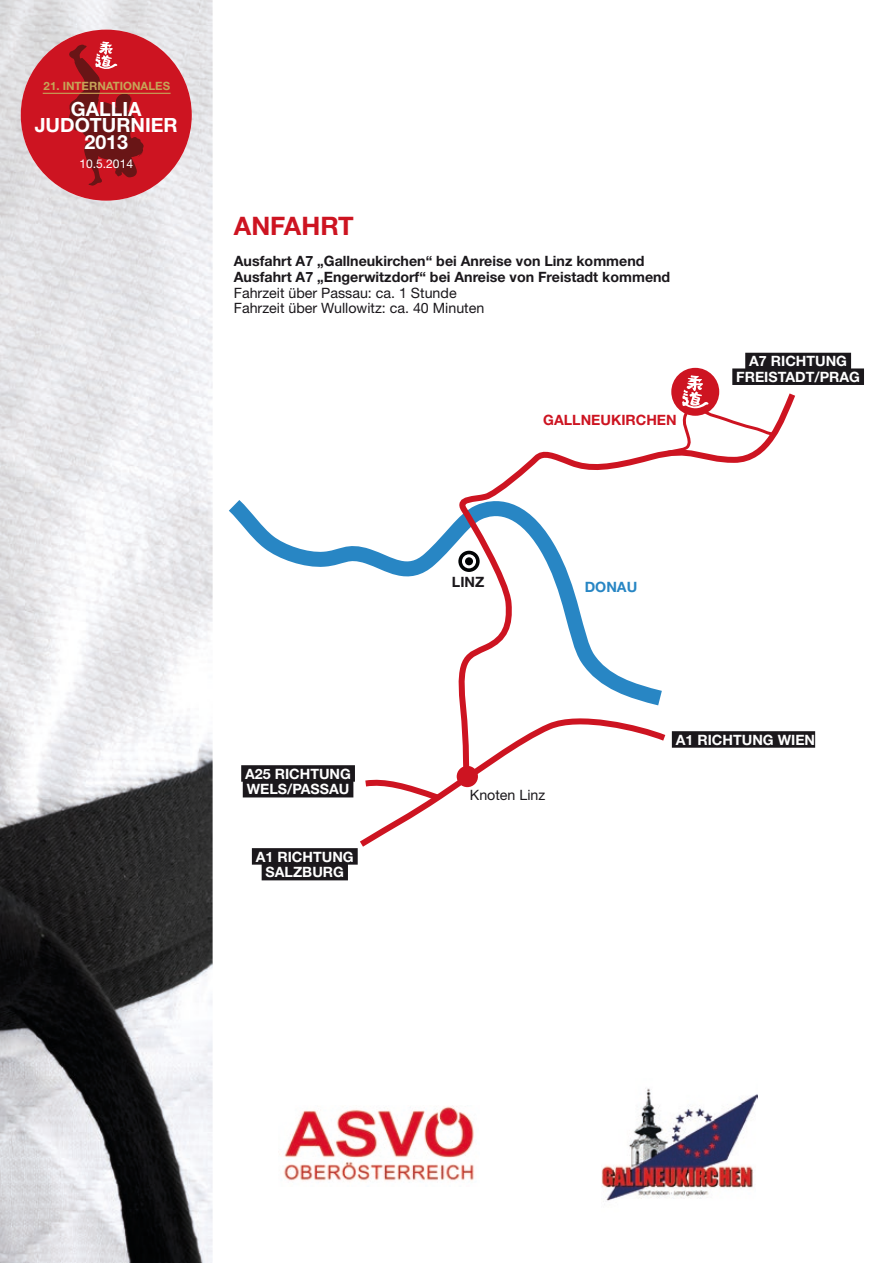
<style>
.page{position:relative;width:893px;height:1263px;background:#fff}
.page>*{position:absolute;margin:0;border:0;box-sizing:border-box;transform-origin:0 0}
.t1{font:700 25.5px "Helvetica Neue";color:#cd1421}
.t2{font:700 19.65px/16.6px "Helvetica Neue";color:#fff;text-align:center}
.t3{font:700 14.25px/15.8px "Helvetica Neue";color:#1b181c}
.t4{font:700 14.25px/15.8px "Helvetica Neue";color:#fff;text-align:center}
.t5{font:14.25px/15.8px "Helvetica Neue";color:#1b181c}
.t6{font:700 14.25px "Helvetica Neue";color:#cd1421}
.t7{font:700 14.25px "Helvetica Neue";color:#2886c4}
.t8{font:12px "Helvetica Neue";color:#fff}
.t9{font:700 11.4px "Helvetica Neue";color:#c6a558}
</style>
<div class="page">
<img style="left:0;top:0;width:213px;height:1263px">
<img style="left:283px;top:1105px;width:191px;height:76px">
<img style="left:601px;top:1088px;width:157px;height:114px">
<div style="left:745px;top:353px;width:106px;height:16px;background:#1b181c"></div>
<div style="left:732px;top:368px;width:132px;height:17px;background:#1b181c"></div>
<div style="left:252px;top:848px;width:106px;height:17px;background:#1b181c"></div>
<div style="left:262px;top:864px;width:86px;height:16px;background:#1b181c"></div>
<div style="left:241px;top:765px;width:114px;height:17px;background:#1b181c"></div>
<div style="left:243px;top:781px;width:110px;height:16px;background:#1b181c"></div>
<div style="left:672px;top:731px;width:143px;height:17px;background:#1b181c"></div>
<svg style="left:353px;top:765px;width:124px;height:87px"></svg>
<svg style="left:229px;top:500px;width:228px;height:77px"></svg>
<svg style="left:457px;top:393px;width:343px;height:388px"></svg>
<svg style="left:458px;top:551px;width:22px;height:21px"></svg>
<div style="left:462px;top:554px;width:14px;height:14px;border:3px solid #fff;border-radius:50%"></div>
<div style="left:671px;top:368px;width:48px;height:48px;background:#cd1421;border-radius:50%"></div>
<svg style="left:664px;top:375px;width:113px;height:81px"></svg>
<div style="left:457px;top:766px;width:21px;height:21px;background:#cd1421;border-radius:50%"></div>
<div style="left:21px;top:30px;width:171px;height:171px;background:#cd1421;border-radius:50%"></div>
<hr style="left:43px;top:93px;width:128px;height:1px;background:#c6a558">
<svg style="left:68px;top:41px;width:76px;height:145px"></svg>
<p class="t9" style="left:44px;top:79px;width:128px">21. INTERNATIONALES</p>
<h2 class="t2" style="left:35px;top:100px;width:145px">GALLIA<br>JUDOTURNIER<br>2013</h2>
<p class="t8" style="left:79px;top:157px;width:55px">10.5.2014</p>
<h1 class="t1" style="left:234px;top:210px;width:121px">ANFAHRT</h1>
<p class="t3" style="left:234px;top:253px;width:438px">Ausfahrt A7 „Gallneukirchen“ bei Anreise von Linz kommend<br>Ausfahrt A7 „Engerwitzdorf“ bei Anreise von Freistadt kommend</p>
<p class="t5" style="left:234px;top:285px;width:252px">Fahrzeit über Passau: ca. 1 Stunde<br>Fahrzeit über Wullowitz: ca. 40 Minuten</p>
<p class="t6" style="left:543px;top:411px;width:135px">GALLNEUKIRCHEN</p>
<p class="t4" style="left:736px;top:353px;width:125px">A7 RICHTUNG<br>FREISTADT/PRAG</p>
<p class="t4" style="left:245px;top:765px;width:107px;text-align:left">A25 RICHTUNG<br>WELS/PASSAU</p>
<p class="t4" style="left:256px;top:848px;width:99px">A1 RICHTUNG<br>SALZBURG</p>
<p class="t3" style="left:452px;top:573px;width:34px">LINZ</p>
<p class="t7" style="left:585px;top:578px;width:54px">DONAU</p>
<p class="t5" style="left:470px;top:787px;width:77px">Knoten Linz</p>
<p class="t4" style="left:676px;top:731px;width:141px">A1 RICHTUNG WIEN</p>
</div>
